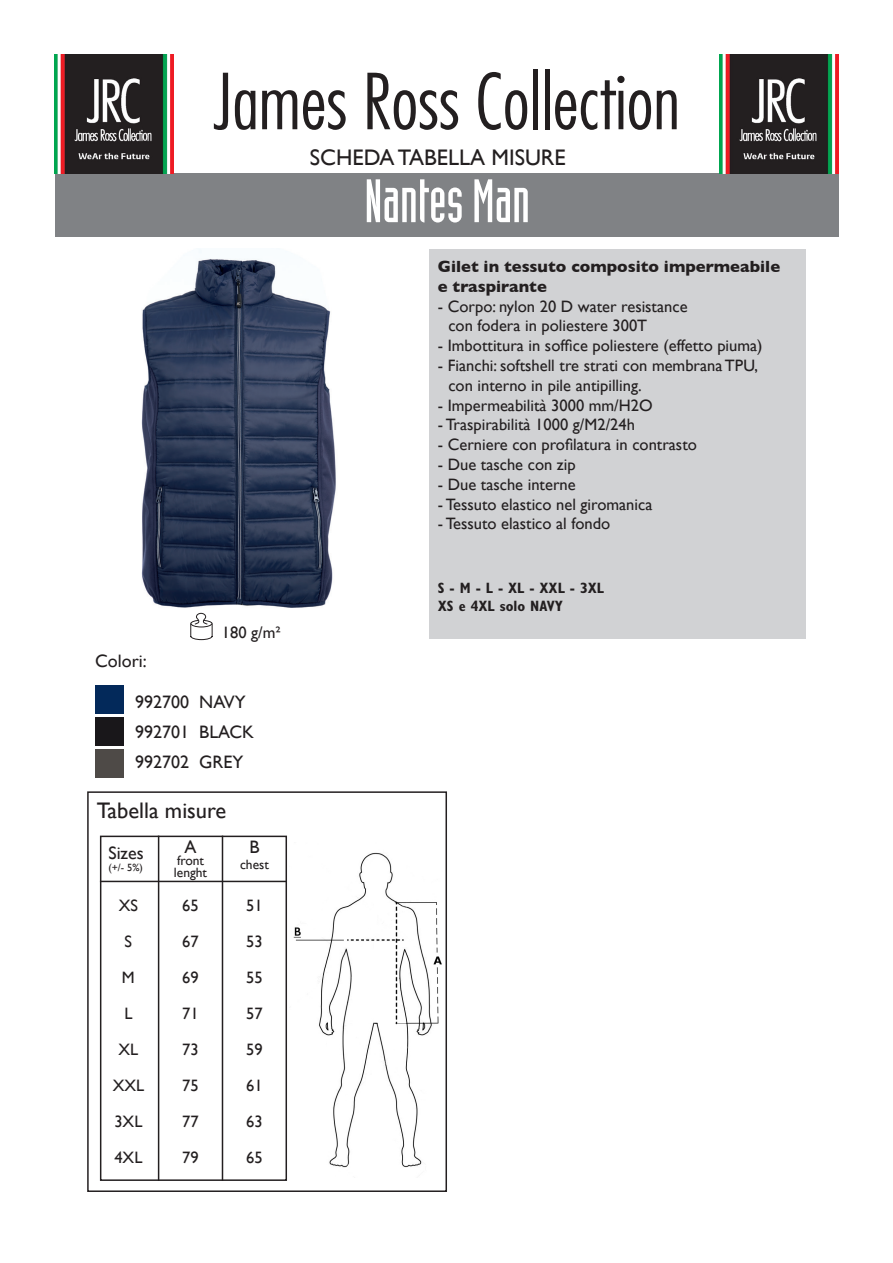
<style>
.page{position:relative;width:893px;height:1263px;background:#fff}
.page>*{position:absolute;margin:0;border:0;box-sizing:border-box;transform-origin:0 0}
.t1{font:300 condensed 75px "Futura";color:#231f20}
.t2{font:60px "Industria Solid";color:#fff}
.t3{font:22.5px "Gill Sans";color:#231f20}
.t4{font:18px/30px "Gill Sans";color:#231f20}
.t5{font:16.5px/36px "Gill Sans";color:#231f20;text-align:justify}
.t6{font:700 16.5px/19.8px "Gill Sans";color:#231f20}
.t7{font:700 condensed 15px/18px "Gill Sans";color:#231f20}
.t8{font:13.5px/12px "Gill Sans";color:#231f20}
.t9{font:10.5px "Gill Sans";color:#231f20}
</style>
<div class="page">
<div style="left:56px;top:173px;width:783px;height:64px;background:#808285"></div>
<img style="left:54px;top:54px;width:119px;height:119px">
<img style="left:720px;top:54px;width:119px;height:119px">
<img style="left:141px;top:249px;width:195px;height:359px">
<div style="left:429px;top:249px;width:377px;height:390px;background:#d1d2d4"></div>
<div style="left:100px;top:836px;width:187px;height:345px;border:2px solid #231f20"></div>
<hr style="left:158px;top:836px;width:1px;height:345px;background:#231f20">
<hr style="left:222px;top:836px;width:1px;height:345px;background:#231f20">
<hr style="left:100px;top:881px;width:186px;height:1px;background:#231f20">
<img style="left:293px;top:852px;width:149px;height:316px">
<img style="left:95px;top:685px;width:28px;height:28px">
<img style="left:95px;top:717px;width:28px;height:28px">
<img style="left:95px;top:749px;width:28px;height:28px">
<div style="left:87px;top:791px;width:360px;height:401px;border:2px solid #231f20"></div>
<svg style="left:190px;top:612px;width:23px;height:29px"></svg>
<h1 class="t1" style="left:213px;top:55px;width:469px">James Ross Collection</h1>
<h3 class="t3" style="left:310px;top:144px;width:257px">SCHEDA TABELLA MISURE</h3>
<h2 class="t2" style="left:364px;top:168px;width:167px">Nantes Man</h2>
<p class="t6" style="left:438px;top:256px;width:344px">Gilet in tessuto composito impermeabile e traspirante</p>
<p class="t5" style="left:448px;top:296px;width:241px;line-height:19.8px;text-indent:-10px">- Corpo: nylon 20 D water resistance con fodera in poliestere 300T</p>
<p class="t5" style="left:438px;top:327px;width:326px">- Imbottitura in soffice poliestere (effetto piuma)</p>
<p class="t5" style="left:448px;top:355px;width:311px;line-height:19.8px;text-indent:-10px">- Fianchi: softshell tre strati con membrana TPU, con interno in pile antipilling.</p>
<p class="t5" style="left:438px;top:387px;width:216px">- Impermeabilità 3000 mm/H2O</p>
<p class="t5" style="left:438px;top:407px;width:199px">- Traspirabilità 1000 g/M2/24h</p>
<p class="t5" style="left:438px;top:426px;width:261px">- Cerniere con profilatura in contrasto</p>
<p class="t5" style="left:438px;top:446px;width:139px">- Due tasche con zip</p>
<p class="t5" style="left:438px;top:466px;width:139px">- Due tasche interne</p>
<p class="t5" style="left:438px;top:486px;width:216px">- Tessuto elastico nel giromanica</p>
<p class="t5" style="left:438px;top:506px;width:174px">- Tessuto elastico al fondo</p>
<p class="t4" style="left:95px;top:646px;width:53px">Colori:</p>
<p class="t5" style="left:222px;top:614px;width:61px">180 g/m²</p>
<p class="t4" style="left:135px;top:686px;width:120px">992700 NAVY<br>992701 BLACK<br>992702 GREY</p>
<h3 class="t3" style="left:97px;top:797px;width:131px">Tabella misure</h3>
<p class="t4" style="left:108px;top:837px;width:37px">Sizes</p>
<p class="t9" style="left:108px;top:861px;width:36px">(+/- 5%)</p>
<p class="t4" style="left:185px;top:831px;width:14px">A</p>
<p class="t8" style="left:174px;top:854px;width:35px">front lenght</p>
<p class="t4" style="left:249px;top:831px;width:12px">B</p>
<p class="t8" style="left:240px;top:858px;width:30px">chest</p>
<p class="t5" style="left:113px;top:887px;width:33px;text-align:center">XS<br>S<br>M<br>L<br>XL<br>XXL<br>3XL<br>4XL</p>
<p class="t5" style="left:182px;top:887px;width:18px">65<br>67<br>69<br>71<br>73<br>75<br>77<br>79</p>
<p class="t5" style="left:246px;top:887px;width:18px">51<br>53<br>55<br>57<br>59<br>61<br>63<br>65</p>
<p class="t7" style="left:438px;top:579px;width:168px">S - M - L - XL - XXL - 3XL<br>XS e 4XL solo NAVY</p>
</div>
